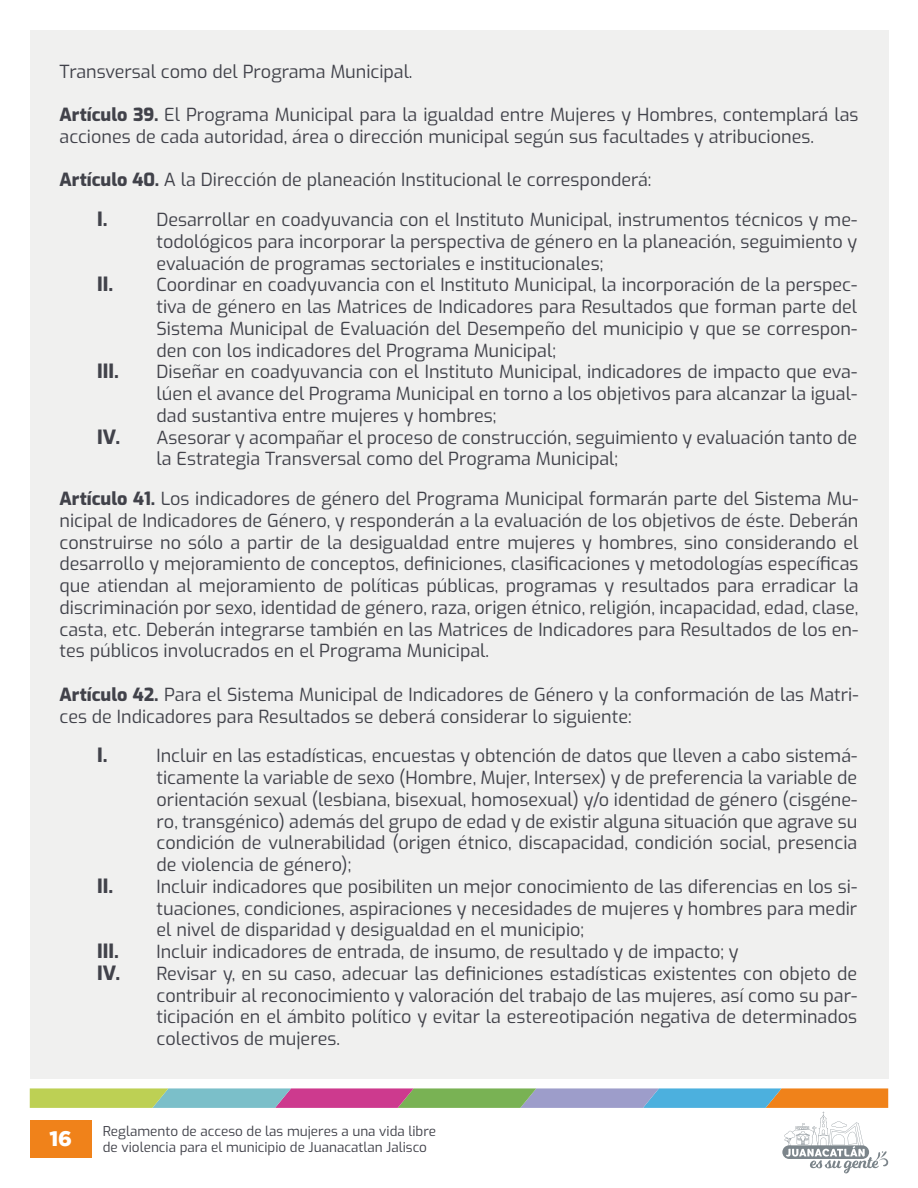
<style>
.page{position:relative;width:918px;height:1188px;background:#fff}
.page>*{position:absolute;margin:0;border:0;box-sizing:border-box;transform-origin:0 0}
.t1{font:900 21px "Gotham";color:#fff}
.t2{font:800 19.5px "Exo";color:#41424a}
.t3{font:18px/21.8px "Exo";color:#41424a}
.t4{font:13.5px/16.2px "Exo";color:#41424a}
.s1{font-weight:800}
.s2{font-weight:800;font-size:19.5px}
</style>
<div class="page">
<div style="left:30px;top:30px;width:858px;height:1049px;background:#f0f0ef"></div>
<svg style="left:30px;top:1088px;width:859px;height:85px"></svg>
<p class="t3" style="left:60px;top:59px;width:355px">Transversal como del Programa Municipal.</p>
<p class="t3" style="left:60px;top:103px;width:800px"><span class="s1">Artículo 39.</span> El Programa Municipal para la igualdad entre Mujeres y Hombres, contemplará las acciones de cada autoridad, área o dirección municipal según sus facultades y atribuciones.</p>
<p class="t3" style="left:60px;top:168px;width:594px"><span class="s1">Artículo 40.</span> A la Dirección de planeación Institucional le corresponderá:</p>
<p class="t2" style="left:97px;top:205px;width:12px">I.</p>
<p class="t3" style="left:157px;top:208px;width:702px">Desarrollar en coadyuvancia con el Instituto Municipal, instrumentos técnicos y me-</p>
<p class="t3" style="left:157px;top:230px;width:702px">todológicos para incorporar la perspectiva de género en la planeación, seguimiento y</p>
<p class="t3" style="left:157px;top:251px;width:448px">evaluación de programas sectoriales e institucionales;</p>
<p class="t3" style="left:97px;top:273px;width:762px"><span class="s2">II.</span> Coordinar en coadyuvancia con el Instituto Municipal, la incorporación de la perspec-</p>
<p class="t3" style="left:157px;top:295px;width:702px">tiva de género en las Matrices de Indicadores para Resultados que forman parte del</p>
<p class="t3" style="left:157px;top:317px;width:702px">Sistema Municipal de Evaluación del Desempeño del municipio y que se correspon-</p>
<p class="t3" style="left:157px;top:338px;width:401px">den con los indicadores del Programa Municipal;</p>
<p class="t2" style="left:97px;top:357px;width:23px">III.</p>
<p class="t3" style="left:157px;top:360px;width:702px">Diseñar en coadyuvancia con el Instituto Municipal, indicadores de impacto que eva-</p>
<p class="t3" style="left:157px;top:382px;width:702px">lúen el avance del Programa Municipal en torno a los objetivos para alcanzar la igual-</p>
<p class="t3" style="left:157px;top:404px;width:341px">dad sustantiva entre mujeres y hombres;</p>
<p class="t3" style="left:97px;top:425px;width:762px"><span class="s2">IV.</span> Asesorar y acompañar el proceso de construcción, seguimiento y evaluación tanto de</p>
<p class="t3" style="left:157px;top:447px;width:463px">la Estrategia Transversal como del Programa Municipal;</p>
<p class="t3" style="left:60px;top:487px;width:801px;text-align:justify"><span class="s1">Artículo 41.</span> Los indicadores de género del Programa Municipal formarán parte del Sistema Mu&shy;nicipal de Indicadores de Género, y responderán a la evaluación de los objetivos de éste. Deberán construirse no sólo a partir de la desigualdad entre mujeres y hombres, sino considerando el desarrollo y mejoramiento de conceptos, definiciones, clasificaciones y metodologías específicas que atiendan al mejoramiento de políticas públicas, programas y resultados para erradicar la discriminación por sexo, identidad de género, raza, origen étnico, religión, incapacidad, edad, clase, casta, etc. Deberán integrarse también en las Matrices de Indicadores para Resultados de los en&shy;tes públicos involucrados en el Programa Municipal.</p>
<p class="t3" style="left:60px;top:683px;width:801px"><span class="s1">Artículo 42.</span> Para el Sistema Municipal de Indicadores de Género y la conformación de las Matri&shy;ces de Indicadores para Resultados se deberá considerar lo siguiente:</p>
<p class="t2" style="left:97px;top:741px;width:12px">I.</p>
<p class="t3" style="left:157px;top:744px;width:702px">Incluir en las estadísticas, encuestas y obtención de datos que lleven a cabo sistemá-</p>
<p class="t3" style="left:157px;top:766px;width:702px">ticamente la variable de sexo (Hombre, Mujer, Intersex) y de preferencia la variable de</p>
<p class="t3" style="left:157px;top:788px;width:702px">orientación sexual (lesbiana, bisexual, homosexual) y/o identidad de género (cisgéne-</p>
<p class="t3" style="left:157px;top:809px;width:702px">ro, transgénico) además del grupo de edad y de existir alguna situación que agrave su</p>
<p class="t3" style="left:157px;top:831px;width:702px">condición de vulnerabilidad (origen étnico, discapacidad, condición social, presencia</p>
<p class="t3" style="left:157px;top:853px;width:196px">de violencia de género);</p>
<p class="t3" style="left:97px;top:875px;width:762px"><span class="s2">II.</span> Incluir indicadores que posibiliten un mejor conocimiento de las diferencias en los si-</p>
<p class="t3" style="left:157px;top:896px;width:702px">tuaciones, condiciones, aspiraciones y necesidades de mujeres y hombres para medir</p>
<p class="t3" style="left:157px;top:918px;width:429px">el nivel de disparidad y desigualdad en el municipio;</p>
<p class="t2" style="left:97px;top:937px;width:23px">III.</p>
<p class="t3" style="left:157px;top:940px;width:584px">Incluir indicadores de entrada, de insumo, de resultado y de impacto; y</p>
<p class="t3" style="left:97px;top:962px;width:762px"><span class="s2">IV.</span> Revisar y, en su caso, adecuar las definiciones estadísticas existentes con objeto de</p>
<p class="t3" style="left:157px;top:983px;width:702px">contribuir al reconocimiento y valoración del trabajo de las mujeres, así como su par-</p>
<p class="t3" style="left:157px;top:1005px;width:702px">ticipación en el ámbito político y evitar la estereotipación negativa de determinados</p>
<p class="t3" style="left:157px;top:1027px;width:185px">colectivos de mujeres.</p>
<p class="t1" style="left:49px;top:1127px;width:24px">16</p>
<p class="t4" style="left:103px;top:1123px;width:335px">Reglamento de acceso de las mujeres a una vida libre de violencia para el municipio de Juanacatlan Jalisco</p>
</div>
